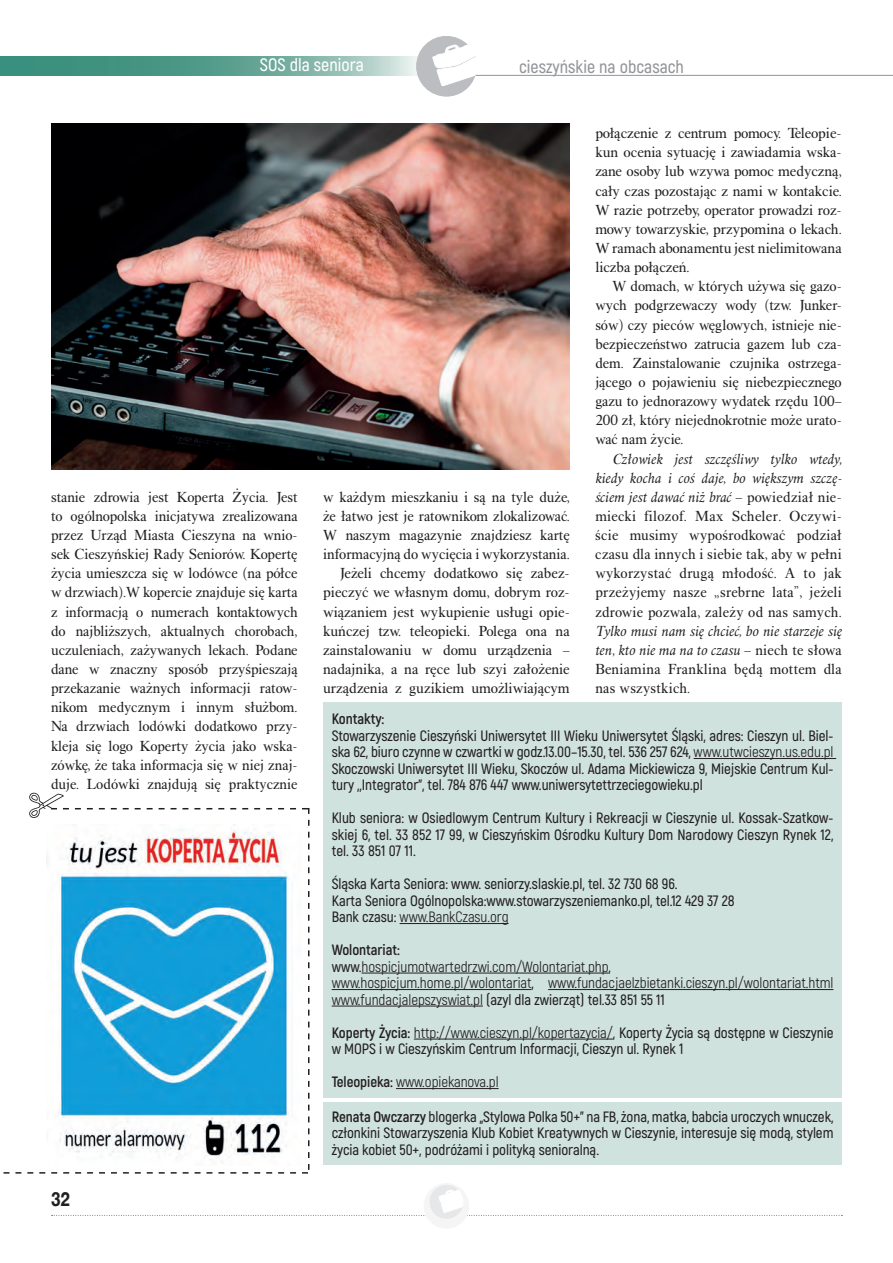
<style>
.page{position:relative;width:893px;height:1263px;background:#fff}
.page>*{position:absolute;margin:0;border:0;box-sizing:border-box;transform-origin:0 0}
.t1{font:700 19.5px "Switzer Cnd EFN";color:#231f20}
.t2{font:600 18px "Akrobat";color:#939598}
.t3{font:600 18px "Akrobat";color:#fff}
.t4{font:15px/19.2px "Alpha Book EFN";color:#231f20;text-align:justify}
.t5{font:600 15px/16.5px "Akrobat";letter-spacing:-.005em;color:#231f20;text-align:justify}
.t6{font:15px/16.5px "Akrobat";letter-spacing:-.005em;color:#231f20}
.t7{font:italic 15px/19.2px "Alpha Book EFN";letter-spacing:.02em;color:#231f20;text-align:justify}
.t8{font:700 15px "Akrobat";letter-spacing:-.005em;color:#231f20}
.s1{font-style:italic}
.s2{font-style:normal}
.s3{font-weight:400}
.s4{font-weight:700}
.s5{font-weight:600}
</style>
<div class="page">
<div style="left:424px;top:1183px;width:45px;height:45px;background:#f5f5f6;border-radius:50%"></div>
<svg style="left:52px;top:1185px;width:790px;height:33px"></svg>
<hr style="left:461px;top:75px;width:432px;height:1px;background:#939598">
<svg style="left:0;top:56px;width:416px;height:19px;background:#67a798"></svg>
<svg style="left:416px;top:36px;width:61px;height:60px"></svg>
<div style="left:323px;top:702px;width:519px;height:395px;background:#d0e2dd"></div>
<div style="left:323px;top:1103px;width:519px;height:62px;background:#d0e2dd"></div>
<hr style="left:694px;top:758px;width:142px;height:1px;background:#231f20">
<hr style="left:400px;top:923px;width:109px;height:1px;background:#231f20">
<hr style="left:362px;top:973px;width:247px;height:1px;background:#231f20">
<hr style="left:332px;top:989px;width:199px;height:1px;background:#231f20">
<hr style="left:548px;top:989px;width:285px;height:1px;background:#231f20">
<hr style="left:332px;top:1006px;width:151px;height:1px;background:#231f20">
<hr style="left:414px;top:1039px;width:199px;height:1px;background:#231f20">
<hr style="left:396px;top:1088px;width:103px;height:1px;background:#231f20">
<img style="left:51px;top:123px;width:519px;height:346px">
<hr style="left:892px;top:0;width:1px;height:1263px;background:#fff">
<svg style="left:3px;top:793px;width:306px;height:380px"></svg>
<p class="t3" style="left:260px;top:53px;width:105px">SOS dla seniora</p>
<p class="t2" style="left:519px;top:55px;width:166px">cieszyńskie na obcasach</p>
<p class="t4" style="left:51px;top:487px;width:248px">stanie zdrowia jest Koperta Życia. Jest to ogólnopolska inicjatywa zrealizowana przez Urząd Miasta Cieszyna na wnio&shy;sek Cieszyńskiej Rady Seniorów. Kopertę życia umieszcza się w lodówce (na półce w drzwiach).W kopercie znajduje się karta z informacją o numerach kontaktowych do najbliższych, aktualnych chorobach, uczuleniach, zażywanych lekach. Podane dane w znaczny sposób przyśpieszają przekazanie ważnych informacji ratow&shy;nikom medycznym i innym służbom.<br>Na drzwiach lodówki dodatkowo przy&shy;kleja się logo Koperty życia jako wska&shy;zówkę, że taka informacja się w niej znaj&shy;duje. Lodówki znajdują się praktycznie</p>
<h1 class="t1" style="left:51px;top:1188px;width:21px">32</h1>
<p class="t4" style="left:323px;top:487px;width:248px;text-align:right">w każdym mieszkaniu i są na tyle duże, że łatwo jest je ratownikom zlokalizować.<br>W naszym magazynie znajdziesz kartę informacyjną do wycięcia i wykorzystania.<br>Jeżeli chcemy dodatkowo się zabez&shy;pieczyć we własnym domu, dobrym roz&shy;wiązaniem jest wykupienie usługi opie&shy;kuńczej tzw. teleopieki. Polega ona na zainstalowaniu w domu urządzenia – nadajnika, a na ręce lub szyi założenie urządzenia z guzikiem umożliwiającym</p>
<p class="t4" style="left:595px;top:124px;width:248px">połączenie z centrum pomocy. Teleopie&shy;kun ocenia sytuację i zawiadamia wska&shy;zane osoby lub wzywa pomoc medyczną, cały czas pozostając z nami w kontakcie.<br>W razie potrzeby, operator prowadzi roz&shy;mowy towarzyskie, przypomina o lekach.<br>W ramach abonamentu jest nielimitowana liczba połączeń.</p>
<p class="t4" style="left:595px;top:277px;width:248px;text-indent:17px">W domach, w których używa się gazo&shy;wych podgrzewaczy wody (tzw. Junker&shy;sów) czy pieców węglowych, istnieje nie&shy;bezpieczeństwo zatrucia gazem lub cza&shy;dem. Zainstalowanie czujnika ostrzega&shy;jącego o pojawieniu się niebezpiecznego gazu to jednorazowy wydatek rzędu 100– 200 zł, który niejednokrotnie może urato&shy;wać nam życie.</p>
<p class="t4" style="left:595px;top:449px;width:248px;text-indent:17px"><span class="s1">Człowiek jest szczęśliwy tylko wtedy, kiedy kocha i coś daje, bo większym szczę&shy;ściem jest dawać niż brać</span> – powiedział nie&shy;miecki filozof. Max Scheler. Oczywi&shy;ście musimy wypośrodkować podział czasu dla innych i siebie tak, aby w pełni wykorzystać drugą młodość. A to jak przeżyjemy nasze „srebrne lata”, jeżeli zdrowie pozwala, zależy od nas samych.</p>
<p class="t7" style="left:595px;top:621px;width:248px">Tylko musi nam się chcieć, bo nie starzeje się ten, kto nie ma na to czasu <span class="s2">– niech te słowa Beniamina Franklina będą mottem dla nas wszystkich.</span></p>
<p class="t8" style="left:332px;top:709px;width:54px">Kontakty:</p>
<p class="t5" style="left:332px;top:727px;width:503px">Stowarzyszenie Cieszyński Uniwersytet III Wieku Uniwersytet Śląski, adres: Cieszyn ul. Biel&shy;ska 62, biuro czynne w czwartki w godz.13.00–15.30, tel. 536 257 624, <span class="s3">www.utwcieszyn.us.edu.pl </span>Skoczowski Uniwersytet III Wieku, Skoczów ul. Adama Mickiewicza 9, Miejskie Centrum Kul&shy;tury ,,Integrator”, tel. 784 876 447 www.uniwersytettrzeciegowieku.pl</p>
<p class="t5" style="left:332px;top:809px;width:503px">Klub seniora: w Osiedlowym Centrum Kultury i Rekreacji w Cieszynie ul. Kossak-Szatkow&shy;skiej 6, tel. 33 852 17 99, w Cieszyńskim Ośrodku Kultury Dom Narodowy Cieszyn Rynek 12, tel. 33 851 07 11.</p>
<p class="t5" style="left:332px;top:875px;width:405px;text-align:left">Śląska Karta Seniora: www. seniorzy.slaskie.pl, tel. 32 730 68 96.<br>Karta Seniora Ogólnopolska:www.stowarzyszeniemanko.pl, tel.12 429 37 28<br>Bank czasu: <span class="s3">www.BankCzasu.org</span></p>
<p class="t6" style="left:332px;top:941px;width:503px"><span class="s4">Wolontariat:<br></span><span class="s5">www.</span>hospicjumotwartedrzwi.com/Wolontariat.php<span class="s5">,<br></span>www.hospicjum.home.pl/wolontariat<span class="s5">,</span> www.fundacjaelzbietanki.cieszyn.pl/wolontariat.html www.fundacjalepszyswiat.pl <span class="s5">(azyl dla zwierząt) tel.33 851 55 11</span></p>
<p class="t5" style="left:332px;top:1024px;width:503px"><span class="s4">Koperty Życia:</span> <span class="s3">http://www.cieszyn.pl/kopertazycia/</span>, Koperty Życia są dostępne w Cieszynie w MOPS i w Cieszyńskim Centrum Informacji, Cieszyn ul. Rynek 1</p>
<p class="t6" style="left:332px;top:1073px;width:168px"><span class="s4">Teleopieka:</span> www.opiekanova.pl</p>
<p class="t5" style="left:332px;top:1107px;width:503px"><span class="s4">Renata Owczarzy</span> blogerka „Stylowa Polka 50+” na FB, żona, matka, babcia uroczych wnuczek, członkini Stowarzyszenia Klub Kobiet Kreatywnych w Cieszynie, interesuje się modą, stylem życia kobiet 50+, podróżami i polityką senioralną.</p>
</div>
